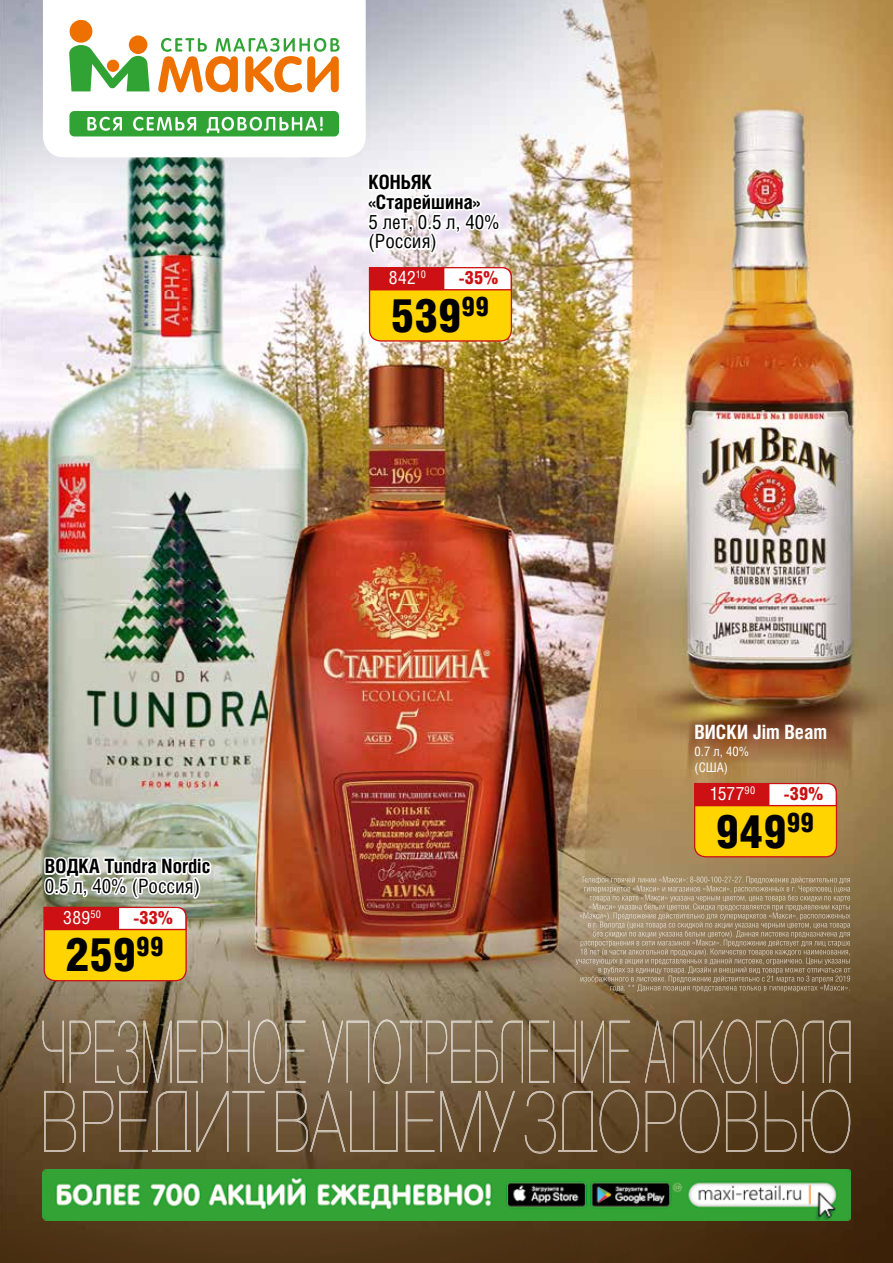
<style>
.page{position:relative;width:893px;height:1263px;background:#fff}
.page>*{position:absolute;margin:0;border:0;box-sizing:border-box;transform-origin:0 0}
.t1{font:900 46.5px "Helios Cond";letter-spacing:.01em;color:#000}
.t2{font:19.65px/19.6px "Helios Cond";color:#000}
.t3{font:700 19.65px/19.6px "Helios Cond";color:#000}
.t4{font:700 19.65px "Helios Cond";color:#fff}
.t5{font:18.3px "Helios Cond";letter-spacing:.01em;color:#fff}
.t6{font:900 18.3px "Helios Cond";color:#cd1013}
.t7{font:13.2px/16.5px "Helios Cond";color:#fff}
</style>
<div class="page">
<img style="left:0;top:0;width:893px;height:1263px">
<img style="left:600px;top:1090px;width:250px;height:63px">
<img style="left:798px;top:1020px;width:41px;height:64px">
<img style="left:253px;top:1019px;width:545px;height:65px">
<svg style="left:693px;top:782px;width:145px;height:76px;background:#f1ad26"></svg>
<svg style="left:364px;top:171px;width:149px;height:171px"></svg>
<svg style="left:41px;top:842px;width:172px;height:140px"></svg>
<img style="left:43px;top:1169px;width:808px;height:51px">
<svg style="left:43px;top:0;width:323px;height:157px"></svg>
<div style="left:70px;top:20px;width:22px;height:23px;background:#ee7100;border-radius:50%"></div>
<div style="left:129px;top:35px;width:18px;height:19px;background:#ee7100;border-radius:50%"></div>
<svg style="left:158px;top:38px;width:182px;height:54px"></svg>
<svg style="left:69px;top:45px;width:81px;height:46px"></svg>
<div style="left:69px;top:111px;width:270px;height:25px;background:#31a334;border-radius:5px"></div>
<svg style="left:87px;top:117px;width:35px;height:14px"></svg>
<svg style="left:133px;top:117px;width:63px;height:14px"></svg>
<svg style="left:207px;top:117px;width:116px;height:16px"></svg>
<img style="left:581px;top:876px;width:269px;height:8px">
<img style="left:584px;top:885px;width:266px;height:8px">
<img style="left:589px;top:894px;width:261px;height:9px">
<img style="left:589px;top:903px;width:261px;height:8px">
<img style="left:580px;top:912px;width:270px;height:8px">
<img style="left:588px;top:921px;width:262px;height:8px">
<img style="left:593px;top:930px;width:257px;height:8px">
<img style="left:580px;top:939px;width:270px;height:9px">
<img style="left:580px;top:948px;width:270px;height:8px">
<img style="left:576px;top:957px;width:274px;height:8px">
<img style="left:599px;top:966px;width:251px;height:8px">
<img style="left:580px;top:975px;width:270px;height:8px">
<img style="left:610px;top:984px;width:240px;height:8px">
<p class="t3" style="left:369px;top:172px;width:113px">КОНЬЯК «Старейшина»</p>
<p class="t2" style="left:369px;top:212px;width:133px">5 лет, 0.5 л, 40% (Россия)</p>
<p class="t5" style="left:389px;top:267px;width:38px">842<sup>10</sup></p>
<p class="t6" style="left:459px;top:267px;width:41px">-35%</p>
<h1 class="t1" style="left:391px;top:287px;width:100px">539<sup>99</sup></h1>
<p class="t3" style="left:45px;top:856px;width:167px">ВОДКА Tundra Nordic</p>
<p class="t2" style="left:45px;top:876px;width:157px">0.5 л, 40% (Россия)</p>
<p class="t5" style="left:63px;top:906px;width:39px">389<sup>50</sup></p>
<p class="t6" style="left:133px;top:906px;width:41px">-33%</p>
<h1 class="t1" style="left:66px;top:926px;width:99px">259<sup>99</sup></h1>
<p class="t4" style="left:695px;top:719px;width:134px">ВИСКИ Jim Beam</p>
<p class="t7" style="left:695px;top:743px;width:56px">0.7 л, 40% (США)</p>
<p class="t5" style="left:710px;top:782px;width:47px">1577<sup>90</sup></p>
<p class="t6" style="left:784px;top:782px;width:41px">-39%</p>
<h1 class="t1" style="left:716px;top:803px;width:100px">949<sup>99</sup></h1>
</div>
